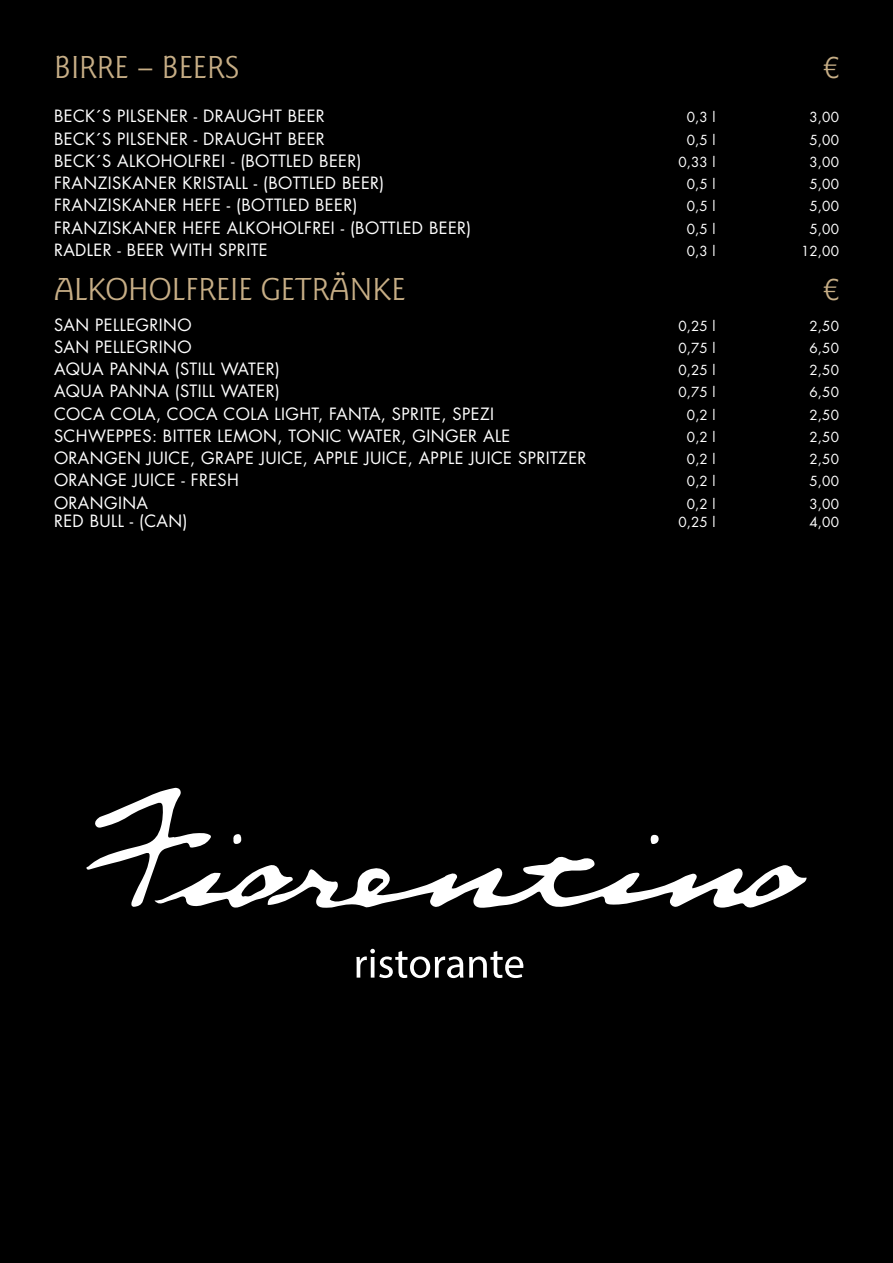
<style>
.page{position:relative;width:893px;height:1263px;background:#000}
.page>*{position:absolute;margin:0;border:0;box-sizing:border-box;transform-origin:0 0}
.t1{font:33px "Goudy Sans LT";color:#c7ae86}
.t2{font:16.5px "Futura LT";letter-spacing:.025em;color:#fff}
.t3{font:13.5px "Futura LT";letter-spacing:.01em;color:#fff}
</style>
<div class="page">
<svg style="left:86px;top:787px;width:721px;height:121px"></svg>
<svg style="left:356px;top:949px;width:167px;height:29px"></svg>
<h1 class="t1" style="left:54px;top:49px;width:32px">BIRRE</h1>
<h1 class="t1" style="left:137px;top:49px;width:39px">– BEERS</h1>
<h1 class="t1" style="left:824px;top:49px;width:17px">€</h1>
<p class="t2" style="left:54px;top:106px;width:272px">BECK´S PILSENER - DRAUGHT BEER</p>
<p class="t3" style="left:687px;top:109px;width:30px">0,3 L</p>
<p class="t3" style="left:809px;top:109px;width:31px">3,00</p>
<p class="t2" style="left:54px;top:128px;width:272px">BECK´S PILSENER - DRAUGHT BEER</p>
<p class="t3" style="left:687px;top:131px;width:30px">0,5 L</p>
<p class="t3" style="left:809px;top:131px;width:31px">5,00</p>
<p class="t2" style="left:54px;top:150px;width:309px">BEC K´S ALKOHOLFREI - (BOTTLED BEER)</p>
<p class="t3" style="left:678px;top:153px;width:39px">0,33 L</p>
<p class="t3" style="left:809px;top:153px;width:31px">3,00</p>
<p class="t2" style="left:54px;top:173px;width:332px">FRANZISKANER KRISTALL - (BOTTLED BEER)</p>
<p class="t3" style="left:687px;top:176px;width:30px">0,5 L</p>
<p class="t3" style="left:809px;top:176px;width:31px">5,00</p>
<p class="t2" style="left:54px;top:195px;width:305px">FRANZISKANER H EFE - (BOTTLED BEER)</p>
<p class="t3" style="left:687px;top:198px;width:30px">0,5 L</p>
<p class="t3" style="left:809px;top:198px;width:31px">5,00</p>
<p class="t2" style="left:54px;top:217px;width:419px">FRANZISKANER H EFE ALKOHOLFREI - (BOTTLED BEER)</p>
<p class="t3" style="left:687px;top:220px;width:30px">0,5 L</p>
<p class="t3" style="left:809px;top:220px;width:31px">5,00</p>
<p class="t2" style="left:54px;top:239px;width:215px">RADLER - BEER WITH SPRITE</p>
<p class="t3" style="left:687px;top:242px;width:30px">0,3 L</p>
<p class="t3" style="left:801px;top:242px;width:39px">12,00</p>
<h1 class="t1" style="left:54px;top:270px;width:353px">ALKOHOLFREIE GETRÄNKE</h1>
<h1 class="t1" style="left:824px;top:270px;width:17px">€</h1>
<p class="t2" style="left:54px;top:314px;width:139px">SAN PELLEGRINO</p>
<p class="t3" style="left:678px;top:317px;width:39px">0,25 L</p>
<p class="t3" style="left:809px;top:317px;width:31px">2,50</p>
<p class="t2" style="left:54px;top:336px;width:139px">SAN PELLEGRINO</p>
<p class="t3" style="left:678px;top:339px;width:39px">0,75 L</p>
<p class="t3" style="left:809px;top:339px;width:31px">6,50</p>
<p class="t2" style="left:54px;top:358px;width:227px">AQUA PANNA (STILL WATER)</p>
<p class="t3" style="left:678px;top:362px;width:39px">0,25 L</p>
<p class="t3" style="left:809px;top:362px;width:31px">2,50</p>
<p class="t2" style="left:54px;top:381px;width:227px">AQUA PANNA (STILL WATER)</p>
<p class="t3" style="left:678px;top:384px;width:39px">0,75 L</p>
<p class="t3" style="left:809px;top:384px;width:31px">6,50</p>
<p class="t2" style="left:54px;top:403px;width:441px">COCA COLA, COCA COLA LIGHT, FANTA, SPRITE, SPEZI</p>
<p class="t3" style="left:687px;top:406px;width:30px">0,2 L</p>
<p class="t3" style="left:809px;top:406px;width:31px">2,50</p>
<p class="t2" style="left:54px;top:425px;width:458px">SC HWEPPES: BITTER LEMON, TONIC WATER, GINGER ALE</p>
<p class="t3" style="left:687px;top:428px;width:30px">0,2 L</p>
<p class="t3" style="left:809px;top:428px;width:31px">2,50</p>
<p class="t2" style="left:54px;top:447px;width:534px">ORANGEN JUIC E, GRAPE JUIC E, APPLE JUIC E, APPLE JUIC E SPRITZER</p>
<p class="t3" style="left:687px;top:451px;width:30px">0,2 L</p>
<p class="t3" style="left:809px;top:451px;width:31px">2,50</p>
<p class="t2" style="left:54px;top:470px;width:187px">ORANGE JUICE - FRESH</p>
<p class="t3" style="left:687px;top:473px;width:30px">0,2 L</p>
<p class="t3" style="left:809px;top:473px;width:31px">5,00</p>
<p class="t2" style="left:54px;top:492px;width:96px">ORANGINA</p>
<p class="t3" style="left:687px;top:495px;width:30px">0,2 L</p>
<p class="t3" style="left:809px;top:495px;width:31px">3,00</p>
<p class="t2" style="left:54px;top:510px;width:135px">RED BULL - (CAN)</p>
<p class="t3" style="left:678px;top:513px;width:39px">0,25 L</p>
<p class="t3" style="left:809px;top:513px;width:31px">4,00</p>
</div>
